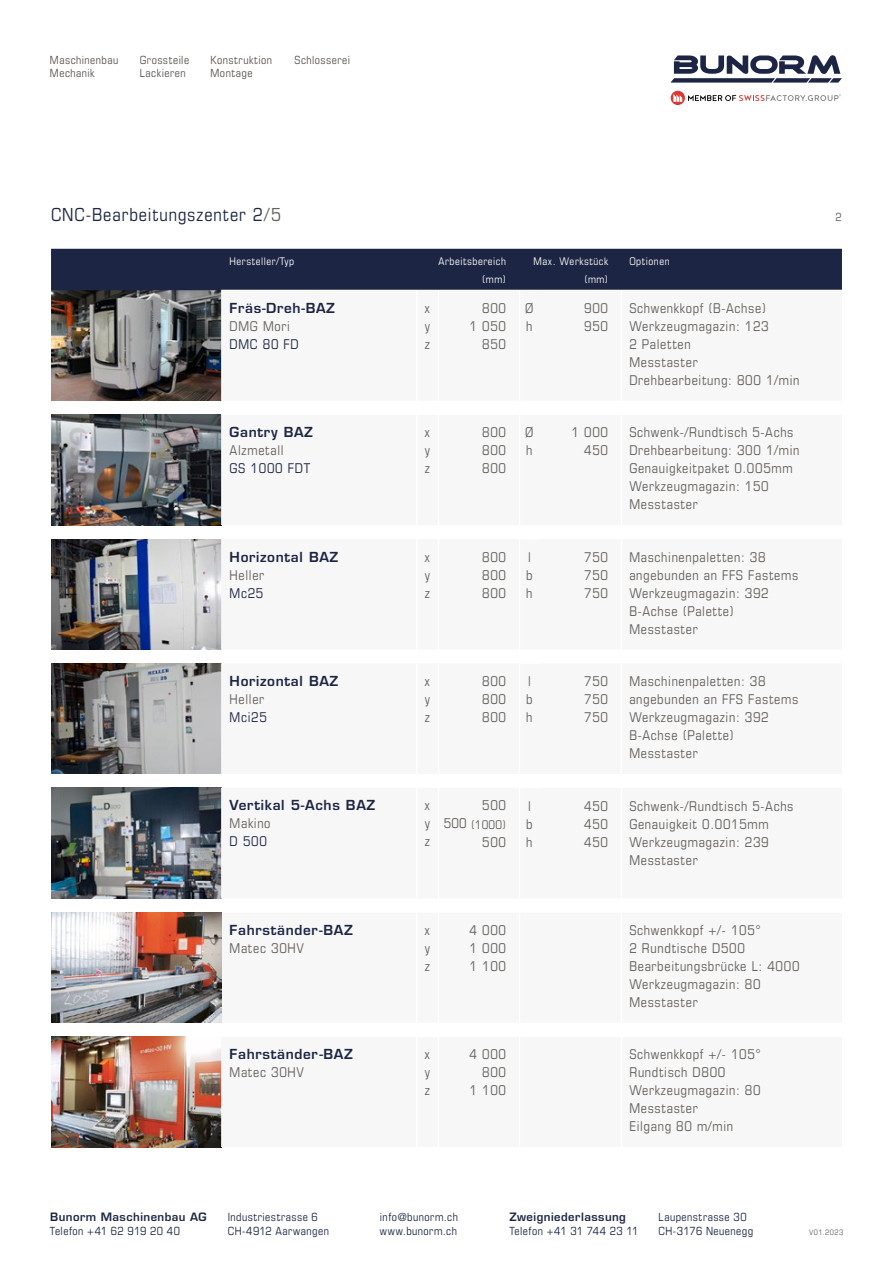
<style>
.page{position:relative;width:893px;height:1263px;background:#fff}
.page>*{position:absolute;margin:0;border:0;box-sizing:border-box;transform-origin:0 0}
.t1{font:condensed 18px "Eurostile LT Std";letter-spacing:.05em;color:#1c2543}
.t2{font:condensed 13.5px/18px "Eurostile LT Std";letter-spacing:.05em;color:#635f5b;text-align:justify}
.t3{font:600 13.5px "Eurostile LT Std";letter-spacing:.05em;color:#1c2543}
.t4{font:condensed 13.5px "Eurostile LT Std";letter-spacing:.05em;color:#1c2543}
.t5{font:condensed 12px "Eurostile LT Std";color:#635f5b}
.t6{font:condensed 11.25px/13.5px "Eurostile LT Std";letter-spacing:.045em;color:#1c2543}
.t7{font:condensed 11.25px/13.5px "Eurostile LT Std";letter-spacing:.045em;color:#59544f}
.t8{font:600 11.25px "Eurostile LT Std";letter-spacing:.04em;color:#1c2543}
.t9{font:condensed 11.25px "Eurostile LT Std";color:#635f5b}
.t10{font:condensed 10.5px/18px "Eurostile LT Std";letter-spacing:.05em;color:#fff;text-align:right}
.t11{font:condensed 7.5px "Eurostile LT Std";letter-spacing:.08em;color:#635f5b}
.s1{color:#635f5b}
.s2{font-size:13.5px}
</style>
<div class="page">
<img style="left:51px;top:539px;width:170px;height:110px">
<img style="left:51px;top:788px;width:170px;height:110px">
<img style="left:51px;top:663px;width:170px;height:111px">
<img style="left:51px;top:415px;width:170px;height:110px">
<img style="left:51px;top:291px;width:170px;height:110px">
<img style="left:51px;top:1036px;width:170px;height:111px">
<svg style="left:670px;top:55px;width:172px;height:28px"></svg>
<div style="left:671px;top:91px;width:14px;height:14px;background:#e03734;border-radius:50%"></div>
<svg style="left:673px;top:94px;width:9px;height:8px"></svg>
<svg style="left:688px;top:94px;width:153px;height:7px"></svg>
<div style="left:51px;top:249px;width:791px;height:42px;background:#1c2543"></div>
<hr style="left:540px;top:290px;width:81px;height:1px;background:#fff">
<hr style="left:621px;top:290px;width:221px;height:1px;background:#fff">
<hr style="left:416px;top:290px;width:1px;height:869px;background:#fff">
<hr style="left:438px;top:290px;width:1px;height:869px;background:#fff">
<hr style="left:519px;top:290px;width:1px;height:869px;background:#fff">
<img style="left:51px;top:912px;width:170px;height:111px">
<p class="t7" style="left:50px;top:53px;width:70px">Maschinenbau<br>Mechanik</p>
<p class="t7" style="left:140px;top:53px;width:51px">Grossteile<br>Lackieren</p>
<p class="t7" style="left:210px;top:53px;width:63px">Konstruktion<br>Montage</p>
<p class="t7" style="left:294px;top:53px;width:57px">Schlosserei</p>
<h1 class="t1" style="left:51px;top:204px;width:232px">CNC-Bearbeitungszenter 2<span class="s1">/5</span></h1>
<p class="t10" style="left:230px;top:252px;width:66px">Hersteller/Typ</p>
<p class="t10" style="left:439px;top:252px;width:69px">Arbeitsbereich (mm)</p>
<p class="t10" style="left:534px;top:252px;width:76px">Max. Werkstück (mm)</p>
<p class="t10" style="left:629px;top:252px;width:42px">Optionen</p>
<p class="t3" style="left:230px;top:300px;width:107px">Fräs-Dreh-BAZ</p>
<p class="t2" style="left:230px;top:317px;width:62px">DMG Mori</p>
<p class="t4" style="left:230px;top:336px;width:71px">DMC 80 FD</p>
<p class="t2" style="left:425px;top:299px;width:7px">x y z</p>
<p class="t2" style="left:470px;top:299px;width:38px;text-align:right">800<br>1 050<br>850</p>
<p class="t2" style="left:525px;top:299px;width:10px">Ø h</p>
<p class="t2" style="left:584px;top:299px;width:25px">900<br>950</p>
<p class="t2" style="left:629px;top:299px;width:172px;text-align:left">Schwenkkopf (B-Achse)<br>Werkzeugmagazin: 123<br>2 Paletten<br>Messtaster<br>Drehbearbeitung: 800 1/min</p>
<p class="t3" style="left:230px;top:424px;width:85px">Gantry BAZ</p>
<p class="t2" style="left:230px;top:441px;width:55px">Alzmetall</p>
<p class="t4" style="left:230px;top:460px;width:82px">GS 1000 FDT</p>
<p class="t2" style="left:425px;top:423px;width:7px">x y z</p>
<p class="t2" style="left:482px;top:423px;width:25px">800<br>800<br>800</p>
<p class="t2" style="left:525px;top:423px;width:10px">Ø h</p>
<p class="t2" style="left:572px;top:423px;width:38px;text-align:right">1 000<br>450</p>
<p class="t2" style="left:629px;top:423px;width:172px;text-align:left">Schwenk-/Rundtisch 5-Achs<br>Drehbearbeitung: 300 1/min<br>Genauigkeitpaket 0.005mm<br>Werkzeugmagazin: 150<br>Messtaster</p>
<p class="t3" style="left:230px;top:548px;width:110px">Horizontal BAZ</p>
<p class="t2" style="left:230px;top:566px;width:36px">Heller</p>
<p class="t4" style="left:230px;top:585px;width:35px">Mc25</p>
<p class="t2" style="left:425px;top:548px;width:7px">x y z</p>
<p class="t2" style="left:482px;top:548px;width:25px">800<br>800<br>800</p>
<p class="t2" style="left:526px;top:548px;width:8px;text-align:left">l b h</p>
<p class="t2" style="left:584px;top:548px;width:25px">750<br>750<br>750</p>
<p class="t2" style="left:629px;top:548px;width:170px;text-align:left">Maschinenpaletten: 38 angebunden an FFS Fastems<br>Werkzeugmagazin: 392<br>B-Achse (Palette)<br>Messtaster</p>
<p class="t3" style="left:230px;top:673px;width:110px">Horizontal BAZ</p>
<p class="t2" style="left:230px;top:690px;width:36px">Heller</p>
<p class="t4" style="left:230px;top:709px;width:39px">Mci25</p>
<p class="t2" style="left:425px;top:672px;width:7px">x y z</p>
<p class="t2" style="left:482px;top:672px;width:25px">800<br>800<br>800</p>
<p class="t2" style="left:526px;top:672px;width:8px;text-align:left">l b h</p>
<p class="t2" style="left:584px;top:672px;width:25px">750<br>750<br>750</p>
<p class="t2" style="left:629px;top:672px;width:170px;text-align:left">Maschinenpaletten: 38 angebunden an FFS Fastems<br>Werkzeugmagazin: 392<br>B-Achse (Palette)<br>Messtaster</p>
<p class="t3" style="left:230px;top:797px;width:147px">Vertikal 5-Achs BAZ</p>
<p class="t2" style="left:230px;top:814px;width:42px">Makino</p>
<p class="t4" style="left:230px;top:833px;width:39px">D 500</p>
<p class="t2" style="left:425px;top:796px;width:7px">x y z</p>
<p class="t2" style="left:482px;top:796px;width:25px">500</p>
<p class="t5" style="left:444px;top:817px;width:64px"><span class="s2">500</span> (1000)</p>
<p class="t2" style="left:482px;top:833px;width:25px">500</p>
<p class="t2" style="left:526px;top:797px;width:8px;text-align:left">l b h</p>
<p class="t2" style="left:584px;top:796px;width:25px">450<br>450<br>450</p>
<p class="t2" style="left:629px;top:796px;width:166px;text-align:left">Schwenk-/Rundtisch 5-Achs<br>Genauigkeit 0.0015mm<br>Werkzeugmagazin: 239<br>Messtaster</p>
<p class="t3" style="left:230px;top:921px;width:125px">Fahrständer-BAZ</p>
<p class="t2" style="left:230px;top:939px;width:76px">Matec 30HV</p>
<p class="t2" style="left:425px;top:921px;width:7px">x y z</p>
<p class="t2" style="left:470px;top:921px;width:38px">4 000<br>1 000<br>1 100</p>
<p class="t2" style="left:629px;top:921px;width:172px;text-align:left">Schwenkkopf +/- 105°<br>2 Rundtische D500<br>Bearbeitungsbrücke L: 4000<br>Werkzeugmagazin: 80<br>Messtaster</p>
<p class="t3" style="left:230px;top:1046px;width:125px">Fahrständer-BAZ</p>
<p class="t2" style="left:230px;top:1063px;width:76px">Matec 30HV</p>
<p class="t2" style="left:425px;top:1045px;width:7px">x y z</p>
<p class="t2" style="left:470px;top:1045px;width:38px;text-align:right">4 000<br>800<br>1 100</p>
<p class="t2" style="left:629px;top:1045px;width:133px;text-align:left">Schwenkkopf +/- 105°<br>Rundtisch D800<br>Werkzeugmagazin: 80<br>Messtaster<br>Eilgang 80 m/min</p>
<p class="t9" style="left:836px;top:210px;width:8px">2</p>
<p class="t8" style="left:50px;top:1210px;width:158px">Bunorm Maschinenbau AG</p>
<p class="t6" style="left:50px;top:1224px;width:131px">Telefon +41 62 919 20 40</p>
<p class="t8" style="left:509px;top:1210px;width:118px">Zweigniederlassung</p>
<p class="t6" style="left:509px;top:1224px;width:131px">Telefon +41 31 744 23 11</p>
<p class="t6" style="left:228px;top:1210px;width:103px">Industriestrasse 6<br>CH-4912 Aarwangen</p>
<p class="t6" style="left:658px;top:1210px;width:96px">Laupenstrasse 30<br>CH-3176 Neuenegg</p>
<p class="t6" style="left:380px;top:1210px;width:79px">info@bunorm.ch www.bunorm.ch</p>
<p class="t11" style="left:809px;top:1228px;width:36px">V01.2023</p>
</div>
